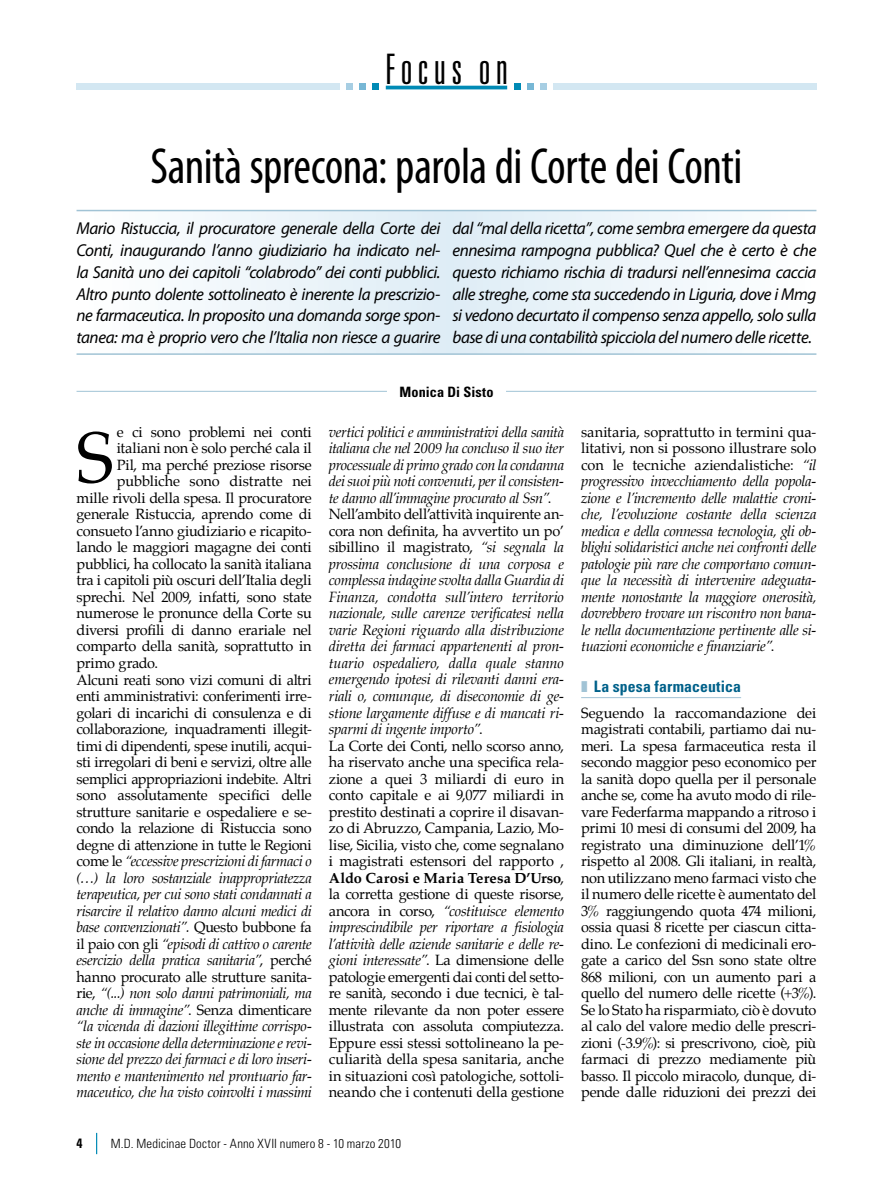
<style>
.page{position:relative;width:893px;height:1191px;background:#fff}
.page>*{position:absolute;margin:0;border:0;box-sizing:border-box;transform-origin:0 0}
.t1{font:72px "Palatino";color:#000}
.t2{font:condensed 51px "Myriad Pro";letter-spacing:-.01em;color:#000;scale:.95 1}
.t3{font:300 ultra-condensed 42px "Univers";color:#000}
.t4{font:italic 17.25px/21.8px "Myriad Pro";letter-spacing:-.025em;color:#000;text-align:justify}
.t5{font:700 condensed 15.75px "Univers";letter-spacing:.01em;color:#00618a}
.t6{font:italic 14.55px/16.5px "Palatino";letter-spacing:-.025em;color:#000}
.t7{font:14.55px/16.5px "Palatino";letter-spacing:-.02em;color:#000;text-align:justify}
.t8{font:700 condensed 14.25px "Univers";letter-spacing:.01em;color:#000}
.t9{font:700 condensed 13.5px "Univers";color:#000}
.t10{font:300 condensed 12.75px "Univers";letter-spacing:.01em;color:#000}
.s1{font-style:normal}
.s2{font-style:italic}
.s3{font-weight:700;font-style:normal}
.s4{color:#a1c3d5}
</style>
<div class="page">
<hr style="left:386px;top:86px;width:121px;height:3px;background:#008ab5">
<svg style="left:372px;top:83px;width:6px;height:6px"></svg>
<div style="left:359px;top:83px;width:7px;height:6px;background:#77b7d5"></div>
<svg style="left:347px;top:83px;width:6px;height:6px"></svg>
<div style="left:77px;top:83px;width:263px;height:6px;background:#d3e7f2"></div>
<svg style="left:540px;top:83px;width:6px;height:6px"></svg>
<div style="left:527px;top:83px;width:7px;height:6px;background:#77b7d5"></div>
<div style="left:514px;top:83px;width:7px;height:6px;background:#008ab5"></div>
<div style="left:553px;top:83px;width:263px;height:6px;background:#d3e7f2"></div>
<svg style="left:96px;top:1132px;width:1px;height:22px"></svg>
<hr style="left:581px;top:697px;width:160px;height:1px;background:#a1c3d5">
<svg style="left:77px;top:211px;width:739px;height:142px"></svg>
<hr style="left:77px;top:210px;width:739px;height:1px;background:#a1c3d5">
<hr style="left:77px;top:353px;width:739px;height:2px;background:#a1c3d5">
<hr style="left:77px;top:391px;width:310px;height:1px;background:#a1c3d5">
<hr style="left:506px;top:391px;width:310px;height:1px;background:#a1c3d5">
<h3 class="t3" style="left:385px;top:47px;width:124px">Focus on</h3>
<h2 class="t2" style="left:150px;top:135px;width:625px">Sanità sprecona: parola di Corte dei Conti</h2>
<p class="t4" style="left:77px;top:217px;width:365px">Mario Ristuccia, il procuratore generale della Corte dei Conti, inaugurando l’anno giudiziario ha indicato nel&shy;la Sanità uno dei capitoli “colabrodo” dei conti pubblici.<br>Altro punto dolente sottolineato è inerente la prescrizio&shy;ne farmaceutica. In proposito una domanda sorge spon&shy;tanea: ma è proprio vero che l’Italia non riesce a guarire</p>
<p class="t4" style="left:452px;top:217px;width:366px">dal “mal della ricetta”, come sembra emergere da questa ennesima rampogna pubblica? Quel che è certo è che questo richiamo rischia di tradursi nell’ennesima caccia alle streghe, come sta succedendo in Liguria, dove i Mmg si vedono decurtato il compenso senza appello, solo sulla base di una contabilità spicciola del numero delle ricette.</p>
<p class="t8" style="left:399px;top:383px;width:96px">Monica Di Sisto</p>
<p class="t7" style="left:117px;top:425px;width:196px">e ci sono problemi nei conti</p>
<p class="t7" style="left:117px;top:441px;width:196px">italiani non è solo perché cala il</p>
<p class="t7" style="left:117px;top:458px;width:196px">Pil, ma perché preziose risorse</p>
<p class="t7" style="left:117px;top:474px;width:196px">pubbliche sono distratte nei</p>
<p class="t7" style="left:77px;top:491px;width:237px">mille rivoli della spesa. Il procuratore</p>
<p class="t7" style="left:77px;top:507px;width:237px">generale Ristuccia, aprendo come di</p>
<p class="t7" style="left:77px;top:524px;width:237px">consueto l’anno giudiziario e ricapito-</p>
<p class="t7" style="left:77px;top:540px;width:237px">lando le maggiori magagne dei conti</p>
<p class="t7" style="left:77px;top:557px;width:237px">pubblici, ha collocato la sanità italiana</p>
<p class="t7" style="left:77px;top:573px;width:237px">tra i capitoli più oscuri dell’Italia degli</p>
<p class="t7" style="left:77px;top:590px;width:237px">sprechi. Nel 2009, infatti, sono state</p>
<p class="t7" style="left:77px;top:606px;width:237px">numerose le pronunce della Corte su</p>
<p class="t7" style="left:77px;top:623px;width:237px">diversi profili di danno erariale nel</p>
<p class="t7" style="left:77px;top:639px;width:237px">comparto della sanità, soprattutto in</p>
<p class="t7" style="left:77px;top:656px;width:83px">primo grado.</p>
<p class="t7" style="left:77px;top:672px;width:237px">Alcuni reati sono vizi comuni di altri</p>
<p class="t7" style="left:77px;top:689px;width:237px">enti amministrativi: conferimenti irre-</p>
<p class="t7" style="left:77px;top:705px;width:237px">golari di incarichi di consulenza e di</p>
<p class="t7" style="left:77px;top:722px;width:237px">collaborazione, inquadramenti illegit-</p>
<p class="t7" style="left:77px;top:738px;width:237px">timi di dipendenti, spese inutili, acqui-</p>
<p class="t7" style="left:77px;top:755px;width:237px">sti irregolari di beni e servizi, oltre alle</p>
<p class="t7" style="left:77px;top:771px;width:237px">semplici appropriazioni indebite. Altri</p>
<p class="t7" style="left:77px;top:788px;width:237px">sono assolutamente specifici delle</p>
<p class="t7" style="left:77px;top:804px;width:237px">strutture sanitarie e ospedaliere e se-</p>
<p class="t7" style="left:77px;top:821px;width:237px">condo la relazione di Ristuccia sono</p>
<p class="t7" style="left:77px;top:837px;width:237px">degne di attenzione in tutte le Regioni</p>
<p class="t6" style="left:77px;top:854px;width:237px"><span class="s1">come le</span> “eccessive prescrizioni di farmaci o</p>
<p class="t6" style="left:77px;top:871px;width:237px">(…) la loro sostanziale inappropriatezza</p>
<p class="t6" style="left:77px;top:887px;width:237px">terapeutica, per cui sono stati condannati a</p>
<p class="t6" style="left:77px;top:904px;width:237px">risarcire il relativo danno alcuni medici di</p>
<p class="t6" style="left:77px;top:920px;width:237px">base convenzionati”. <span class="s1">Questo bubbone fa</span></p>
<p class="t6" style="left:77px;top:937px;width:237px"><span class="s1">il paio con gli</span> “episodi di cattivo o carente</p>
<p class="t6" style="left:77px;top:953px;width:237px">esercizio della pratica sanitaria”<span class="s1">, perché</span></p>
<p class="t7" style="left:77px;top:969px;width:237px">hanno procurato alle strutture sanita-</p>
<p class="t6" style="left:77px;top:986px;width:237px"><span class="s1">rie,</span> “(...) non solo danni patrimoniali, ma</p>
<p class="t7" style="left:77px;top:1002px;width:237px"><span class="s2">anche di immagine”</span>. Senza dimenticare</p>
<p class="t6" style="left:77px;top:1019px;width:237px">“la vicenda di dazioni illegittime corrispo-</p>
<p class="t6" style="left:77px;top:1036px;width:237px">ste in occasione della determinazione e revi-</p>
<p class="t6" style="left:77px;top:1052px;width:237px">sione del prezzo dei farmaci e di loro inseri-</p>
<p class="t6" style="left:77px;top:1069px;width:237px">mento e mantenimento nel prontuario far-</p>
<p class="t6" style="left:77px;top:1085px;width:237px">maceutico, che ha visto coinvolti i massimi</p>
<h1 class="t1" style="left:77px;top:411px;width:39px">S</h1>
<p class="t6" style="left:329px;top:425px;width:237px">vertici politici e amministrativi della sanità italiana che nel 2009 ha concluso il suo iter processuale di primo grado con la condanna dei suoi più noti convenuti, per il consisten&shy;te danno all’immagine procurato al Ssn”<span class="s1">.<br>Nell’ambito dell’attività inquirente an&shy;cora non definita, ha avvertito un po’ sibillino il magistrato,</span> “si segnala la prossima conclusione di una corposa e complessa indagine svolta dalla Guardia di Finanza, condotta sull’intero territorio nazionale, sulle carenze verificatesi nella varie Regioni riguardo alla distribuzione diretta dei farmaci appartenenti al pron&shy;tuario ospedaliero, dalla quale stanno emergendo ipotesi di rilevanti danni era&shy;riali o, comunque, di diseconomie di ge&shy;stione largamente diffuse e di mancati ri&shy;sparmi di ingente importo”<span class="s1">.<br>La Corte dei Conti, nello scorso anno, ha riservato anche una specifica rela&shy;zione a quei 3 miliardi di euro in conto capitale e ai 9,077 miliardi in prestito destinati a coprire il disavan&shy;zo di Abruzzo, Campania, Lazio, Mo&shy;lise, Sicilia, visto che, come segnalano i magistrati estensori del rapporto , </span><span class="s3">Aldo Carosi e Maria Teresa D’Urso</span><span class="s1">, la corretta gestione di queste risorse, ancora in corso,</span> “costituisce elemento imprescindibile per riportare a fisiologia l’attività delle aziende sanitarie e delle re&shy;gioni interessate”<span class="s1">. La dimensione delle patologie emergenti dai conti del setto&shy;re sanità, secondo i due tecnici, è tal&shy;mente rilevante da non poter essere illustrata con assoluta compiutezza.<br>Eppure essi stessi sottolineano la pe&shy;culiarità della spesa sanitaria, anche in situazioni così patologiche, sottoli&shy;neando che i contenuti della gestione</span></p>
<p class="t6" style="left:581px;top:425px;width:237px;text-align:justify"><span class="s1">sanitaria, soprattutto in termini qua&shy;litativi, non si possono illustrare solo con le tecniche aziendalistiche:</span> “il progressivo invecchiamento della popola&shy;zione e l’incremento delle malattie croni&shy;che, l’evoluzione costante della scienza medica e della connessa tecnologia, gli ob&shy;blighi solidaristici anche nei confronti delle patologie più rare che comportano comun&shy;que la necessità di intervenire adeguata&shy;mente nonostante la maggiore onerosità, dovrebbero trovare un riscontro non bana&shy;le nella documentazione pertinente alle si&shy;tuazioni economiche e finanziarie”<span class="s1">.</span></p>
<p class="t5" style="left:581px;top:676px;width:161px"><span class="s4">❚</span> La spesa farmaceutica</p>
<p class="t7" style="left:581px;top:705px;width:237px">Seguendo la raccomandazione dei magistrati contabili, partiamo dai nu&shy;meri. La spesa farmaceutica resta il secondo maggior peso economico per la sanità dopo quella per il personale anche se, come ha avuto modo di rile&shy;vare Federfarma mappando a ritroso i primi 10 mesi di consumi del 2009, ha registrato una diminuzione dell’1% rispetto al 2008. Gli italiani, in realtà, non utilizzano meno farmaci visto che il numero delle ricette è aumentato del 3% raggiungendo quota 474 milioni, ossia quasi 8 ricette per ciascun citta&shy;dino. Le confezioni di medicinali ero&shy;gate a carico del Ssn sono state oltre 868 milioni, con un aumento pari a quello del numero delle ricette (+3%).<br>Se lo Stato ha risparmiato, ciò è dovuto al calo del valore medio delle prescri&shy;zioni (-3.9%): si prescrivono, cioè, più farmaci di prezzo mediamente più basso. Il piccolo miracolo, dunque, di&shy;pende dalle riduzioni dei prezzi dei</p>
<p class="t9" style="left:77px;top:1135px;width:7px">4</p>
<p class="t10" style="left:111px;top:1136px;width:292px">M.D. Medicinae Doctor - Anno XVII numero 8 - 10 marzo 2010</p>
</div>
